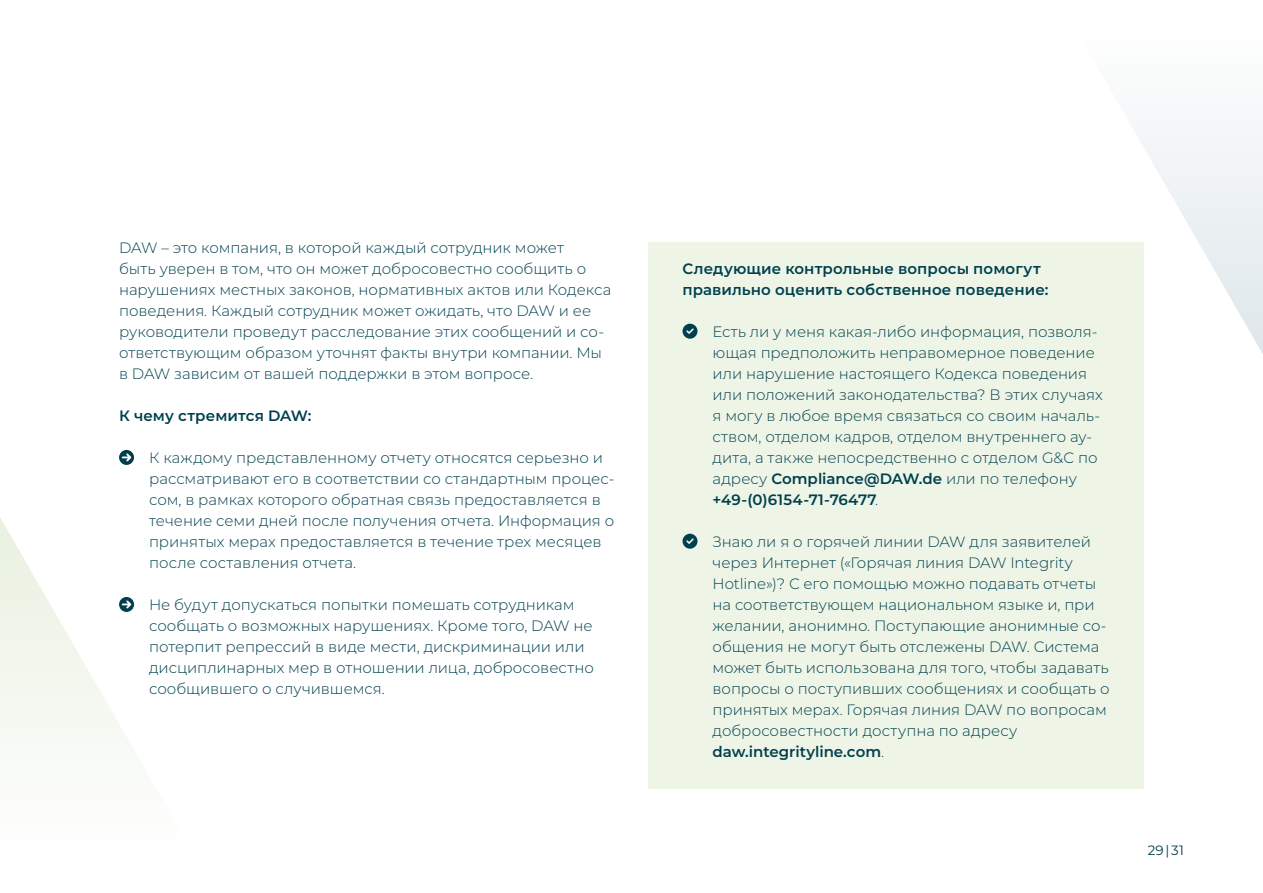
<style>
.page{position:relative;width:1263px;height:893px;background:#fff}
.page>*{position:absolute;margin:0;border:0;box-sizing:border-box;transform-origin:0 0}
.t1{font:300 15px/21px "Montserrat";letter-spacing:-.005em;color:#00404e}
.t2{font:600 15px/21px "Montserrat";letter-spacing:.005em;color:#00404e}
.t3{font:13.5px "Montserrat";color:#00404e}
.s1{font-weight:600}
</style>
<div class="page">
<svg style="left:1132px;top:126px;width:131px;height:228px"></svg>
<svg style="left:0;top:518px;width:135px;height:229px"></svg>
<svg style="left:119px;top:450px;width:15px;height:15px"></svg>
<svg style="left:119px;top:597px;width:15px;height:15px"></svg>
<div style="left:648px;top:242px;width:496px;height:546px;background:#eef5e7"></div>
<svg style="left:682px;top:324px;width:15px;height:15px"></svg>
<svg style="left:682px;top:534px;width:15px;height:15px"></svg>
<p class="t1" style="left:119px;top:236px;width:494px">DAW – это компания, в которой каждый сотрудник может<br>быть уверен в том, что он может добросовестно сообщить о нарушениях местных законов, нормативных актов или Кодекса поведения. Каждый сотрудник может ожидать, что DAW и ее руководители проведут расследование этих сообщений и со&shy;ответствующим образом уточнят факты внутри компании. Мы в DAW зависим от вашей поддержки в этом вопросе.</p>
<p class="t2" style="left:119px;top:404px;width:194px">К чему стремится DAW:</p>
<p class="t1" style="left:149px;top:446px;width:467px">К каждому представленному отчету относятся серьезно и рассматривают его в соответствии со стандартным процес&shy;сом, в рамках которого обратная связь предоставляется в течение семи дней после получения отчета. Информация о принятых мерах предоставляется в течение трех месяцев после составления отчета.</p>
<p class="t1" style="left:149px;top:593px;width:446px">Не будут допускаться попытки помешать сотрудникам сообщать о возможных нарушениях. Кроме того, DAW не потерпит репрессий в виде мести, дискриминации или дисциплинарных мер в отношении лица, добросовестно сообщившего о случившемся.</p>
<p class="t2" style="left:682px;top:257px;width:367px">Следующие контрольные вопросы помогут правильно оценить собственное поведение:</p>
<p class="t1" style="left:712px;top:320px;width:392px">Есть ли у меня какая-либо информация, позволя&shy;ющая предположить неправомерное поведение или нарушение настоящего Кодекса поведения или положений законодательства? В этих случаях я могу в любое время связаться со своим началь&shy;ством, отделом кадров, отделом внутреннего ау&shy;дита, а также непосредственно с отделом G&amp;C по адресу <span class="s1">Compliance@DAW.de</span> или по телефону <span class="s1">+49-(0)6154-71-76477</span>.</p>
<p class="t1" style="left:712px;top:530px;width:399px">Знаю ли я о горячей линии DAW для заявителей через Интернет («Горячая линия DAW Integrity Hotline»)? С его помощью можно подавать отчеты на соответствующем национальном языке и, при желании, анонимно. Поступающие анонимные со&shy;общения не могут быть отслежены DAW. Система может быть использована для того, чтобы задавать вопросы о поступивших сообщениях и сообщать о принятых мерах. Горячая линия DAW по вопросам добросовестности доступна по адресу <span class="s1">daw.integrityline.com</span>.</p>
<p class="t3" style="left:1148px;top:841px;width:38px">29 | 31</p>
</div>
